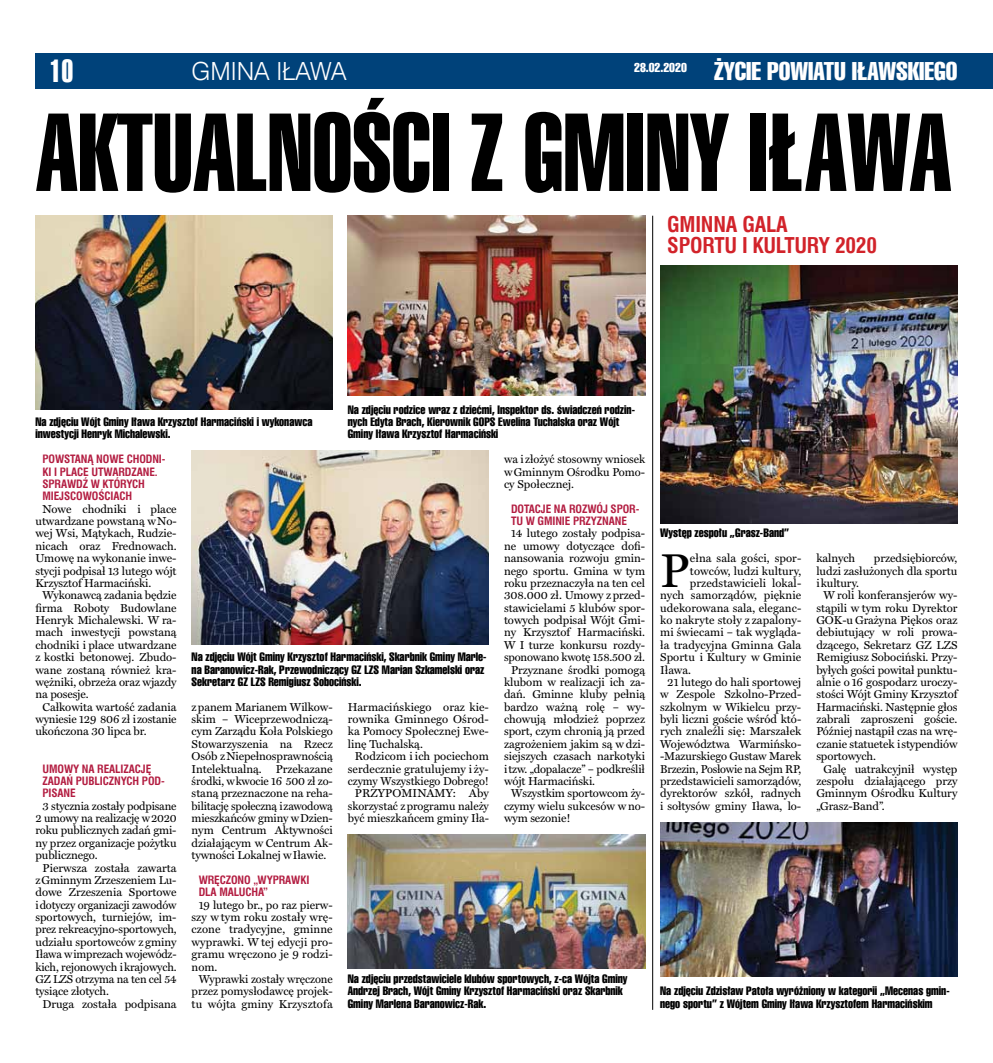
<style>
.page{position:relative;width:993px;height:1063px;background:#fff}
.page>*{position:absolute;margin:0;border:0;box-sizing:border-box;transform-origin:0 0}
.t1{font:107.5px "Swis 911 X Cm EU";letter-spacing:-.005em;color:#000}
.t2{font:47.75px "Miller Text Pl";color:#000}
.t3{font:31.25px "Swis 911 X Cm EU";color:#fff}
.t4{font:25px "Swis 911 Cm EU";color:#fff}
.t5{font:25px "Swis 721 Lt EU";color:#fff}
.t6{font:700 21.25px/21.2px "Swis 721 Cn EU";letter-spacing:-.01em;color:#d2232a}
.t7{font:12.5px "Swis 911 Cm EU";color:#fff}
.t8{font:11.88px/12.4px "Swis 911 Cm EU";color:#000}
.t9{font:11.5px/12.4px "Miller Text Pl";letter-spacing:-.005em;color:#000;text-align:justify}
.t10{font:700 11.25px/12.4px "Swis 721 Cn EU";letter-spacing:-.01em;color:#b31d41}
</style>
<div class="page">
<div style="left:35px;top:53px;width:957px;height:36px;background:#00427a"></div>
<hr style="left:992px;top:53px;width:1px;height:36px;background:#00427a">
<img style="left:35px;top:216px;width:298px;height:193px">
<img style="left:348px;top:216px;width:297px;height:179px">
<img style="left:191px;top:451px;width:298px;height:193px">
<img style="left:348px;top:834px;width:297px;height:134px">
<hr style="left:652px;top:216px;width:1px;height:794px;background:#000">
<img style="left:660px;top:265px;width:297px;height:259px">
<img style="left:660px;top:822px;width:297px;height:155px">
<h3 class="t3" style="left:50px;top:53px;width:25px">10</h3>
<h3 class="t4" style="left:714px;top:56px;width:245px">Życie powiatu iławskiego</h3>
<h3 class="t5" style="left:191px;top:56px;width:53px">GMINA</h3>
<p class="t7" style="left:634px;top:60px;width:54px">28.02.2020</p>
<h3 class="t5" style="left:276px;top:56px;width:72px">I ŁAWA</h3>
<h1 class="t1" style="left:35px;top:92px;width:917px">AKTUALNOŚCI Z GMINY IŁAWA</h1>
<h3 class="t6" style="left:667px;top:214px;width:88px">GMINNA GALA<br>SPORTU</h3>
<h3 class="t6" style="left:741px;top:236px;width:34px">I KULTURY</h3>
<h3 class="t6" style="left:834px;top:236px;width:43px">2020</h3>
<p class="t8" style="left:35px;top:416px;width:278px">Na zdjęciu Wójt Gminy Iława Krzysztof Harmaciński i wykonawca inwestycji Henryk Michalewski.</p>
<p class="t8" style="left:348px;top:403px;width:289px">Na zdjęciu rodzice wraz z dziećmi, Inspektor ds. świadczeń rodzin&shy;nych Edyta Brach, Kierownik GOPS Ewelina Tuchalska oraz Wójt<br>Gminy Iława Krzysztof Harmaciński</p>
<p class="t10" style="left:43px;top:453px;width:124px">POWSTANĄ NOWE CH ODNI -<br>KI I PLACE UTWARDZANE.<br>SP RAWDŹ W KTÓRYCH<br>MIEJSCOWOŚCIACH</p>
<p class="t9" style="left:35px;top:503px;width:143px;text-indent:7px">Nowe chodniki i place utwardzane powstaną w No&shy;wej Wsi, Mątykach, Rudzie&shy;nicach oraz Frednowach.<br>Umowę na wykonanie inwe&shy;stycji podpisał 13 lutego wójt Krzysztof Harmaciński.</p>
<p class="t9" style="left:35px;top:589px;width:143px;text-indent:7px">Wykonawcą zadania będzie firma Roboty Budowlane Henryk Michalewski. W ra&shy;mach inwestycji powstaną chodniki i place utwardzane z kostki betonowej. Zbudo&shy;wane zostaną również kra&shy;wężniki, obrzeża oraz wjazdy na posesje.</p>
<p class="t9" style="left:35px;top:701px;width:143px;text-indent:7px">Całkowita wartość zadania wyniesie 129 806 zł i zostanie ukończona 30 lipca br.</p>
<p class="t10" style="left:43px;top:763px;width:110px">UMOWY NA REALIZACJĘ<br>ZADAŃ PUBLICZN</p>
<p class="t10" style="left:121px;top:775px;width:46px">YCH POD-</p>
<p class="t10" style="left:43px;top:788px;width:35px">PISANE</p>
<p class="t9" style="left:35px;top:800px;width:143px;text-indent:7px">3 stycznia zostały podpisane 2 umowy na realizację w 2020 roku publicznych zadań gmi&shy;ny przez organizacje pożytku publicznego.</p>
<p class="t9" style="left:35px;top:861px;width:143px;text-indent:7px">Pierwsza została zawarta z Gminnym Zrzeszeniem Lu&shy;dowe Zrzeszenia Sportowe i dotyczy organizacji zawodów sportowych, turniejów, im&shy;prez rekreacyjno-sportowych, udziału sportowców z gminy Iława w imprezach wojewódz&shy;kich, rejonowych i krajowych.<br>GZ LZS otrzyma na ten cel 54 tysiące złotych.</p>
<p class="t9" style="left:43px;top:998px;width:135px">Druga została podpisana</p>
<p class="t9" style="left:504px;top:453px;width:143px">wa i złożyć stosowny wniosek w Gminnym Ośrodku Pomo&shy;cy Społecznej.</p>
<p class="t10" style="left:511px;top:503px;width:130px">DOTACJE NA ROZWÓJ SPOR-<br>TU W GMINI E PRZYZNANE</p>
<p class="t9" style="left:511px;top:527px;width:135px">14 lutego zostały podpisa-</p>
<p class="t9" style="left:504px;top:540px;width:143px">ne umowy dotyczące dofi-</p>
<p class="t9" style="left:504px;top:552px;width:142px">nansowania rozwoju gmin-</p>
<p class="t9" style="left:504px;top:564px;width:142px">nego sportu. Gmina w tym</p>
<p class="t9" style="left:504px;top:577px;width:142px">roku przeznaczyła na ten cel</p>
<p class="t9" style="left:504px;top:589px;width:142px">308.000 zł. Umowy z przed-</p>
<p class="t9" style="left:504px;top:602px;width:142px">stawicielami 5 klubów spor-</p>
<p class="t9" style="left:504px;top:614px;width:143px">towych podpisał Wójt Gmi-</p>
<p class="t9" style="left:504px;top:626px;width:143px">ny Krzysztof Harmaciński.</p>
<p class="t9" style="left:504px;top:639px;width:142px">W I turze konkursu rozdy-</p>
<p class="t9" style="left:504px;top:651px;width:142px">sponowano kwotę 158.500 zł.</p>
<p class="t9" style="left:511px;top:663px;width:135px">Przyznane środki pomogą</p>
<p class="t9" style="left:504px;top:676px;width:142px">klubom w realizacji ich za-</p>
<p class="t9" style="left:504px;top:688px;width:142px">dań. Gminne kluby pełnią</p>
<p class="t9" style="left:504px;top:701px;width:143px">bardzo ważną rolę – wy-</p>
<p class="t9" style="left:504px;top:713px;width:143px">chowują młodzież poprzez</p>
<p class="t9" style="left:504px;top:725px;width:143px">sport, czym chronią ją przed</p>
<p class="t9" style="left:504px;top:738px;width:143px">zagrożeniem jakim są w dzi-</p>
<p class="t9" style="left:504px;top:750px;width:142px">siejszych czasach narkotyki</p>
<p class="t9" style="left:504px;top:762px;width:142px">i tzw. „dopalacze” – podkreślił</p>
<p class="t9" style="left:504px;top:775px;width:93px">wójt Harmaciński.</p>
<p class="t9" style="left:511px;top:787px;width:135px">Wszystkim sportowcom ży-</p>
<p class="t9" style="left:504px;top:800px;width:143px">czymy wielu sukcesów w no-</p>
<p class="t9" style="left:504px;top:812px;width:68px">wym sezonie!</p>
<p class="t8" style="left:191px;top:651px;width:296px">Na zdjęciu Wójt Gminy Krzysztof Harmaciński, Skarbnik Gminy Marle&shy;na Baranowicz-Rak, Przewodniczący GZ LZS Marian Szkamelski oraz<br>Sekretarz GZ LZS Remigiusz Sobociński.</p>
<p class="t9" style="left:191px;top:701px;width:143px">z panem Marianem Wilkow&shy;skim – Wiceprzewodniczą&shy;cym Zarządu Koła Polskiego Stowarzyszenia na Rzecz Osób z Niepełnosprawnością Intelektualną. Przekazane środki, w kwocie 16 500 zł zo&shy;staną przeznaczone na reha&shy;bilitację społeczną i zawodową mieszkańców gminy w Dzien&shy;nym Centrum Aktywności działającym w Centrum Ak&shy;tywności Lokalnej w Iławie.</p>
<p class="t10" style="left:199px;top:874px;width:100px">WRĘCZONO „WYPRAWKI<br>DLA MALUCHA”</p>
<p class="t9" style="left:191px;top:899px;width:142px;text-indent:7px">19 lutego br., po raz pierw&shy;szy w tym roku zostały wrę&shy;czone tradycyjne, gminne wyprawki. W tej edycji pro&shy;gramu wręczono je 9 rodzi&shy;nom.</p>
<p class="t9" style="left:191px;top:973px;width:143px;text-indent:7px">Wyprawki zostały wręczone przez pomysłodawcę projek&shy;tu wójta gminy Krzysztofa</p>
<p class="t9" style="left:348px;top:701px;width:143px">Harmacińskiego oraz kie&shy;rownika Gminnego Ośrod&shy;ka Pomocy Społecznej Ewe&shy;linę Tuchalską.</p>
<p class="t9" style="left:348px;top:750px;width:143px;text-align:right">Rodzicom i ich pociechom serdecznie gratulujemy i ży&shy;czymy Wszystkiego Dobrego!<br>PRZYPOMINAMY: Aby skorzystać z programu należy być mieszkańcem gminy Iła-</p>
<p class="t8" style="left:348px;top:973px;width:281px">Na zdjęciu przedstawiciele klubów sportowych, z-ca Wójta Gminy<br>Andrzej Brach, Wójt Gminy Krzysztof Harmaciński oraz Skarbnik<br>Gminy Marlena Baranowicz-Rak.</p>
<p class="t8" style="left:660px;top:527px;width:130px">Występ zespołu „Grasz-Band”</p>
<h2 class="t2" style="left:660px;top:542px;width:31px">P</h2>
<p class="t9" style="left:689px;top:552px;width:113px">ełna sala gości, spor-</p>
<p class="t9" style="left:689px;top:564px;width:113px">towców, ludzi kultury,</p>
<p class="t9" style="left:689px;top:577px;width:113px">przedstawicieli lokal-</p>
<p class="t9" style="left:660px;top:589px;width:142px">nych samorządów, pięknie</p>
<p class="t9" style="left:660px;top:602px;width:143px">udekorowana sala, eleganc-</p>
<p class="t9" style="left:660px;top:614px;width:143px">ko nakryte stoły z zapalony-</p>
<p class="t9" style="left:660px;top:626px;width:142px">mi świecami – tak wygląda-</p>
<p class="t9" style="left:660px;top:639px;width:142px">ła tradycyjna Gminna Gala</p>
<p class="t9" style="left:660px;top:651px;width:142px">Sportu i Kultury w Gminie</p>
<p class="t9" style="left:660px;top:663px;width:32px">Iława.</p>
<p class="t9" style="left:667px;top:676px;width:135px">21 lutego do hali sportowej</p>
<p class="t9" style="left:660px;top:688px;width:143px">w Zespole Szkolno-Przed-</p>
<p class="t9" style="left:660px;top:701px;width:142px">szkolnym w Wikielcu przy-</p>
<p class="t9" style="left:660px;top:713px;width:143px">byli liczni goście wśród któ-</p>
<p class="t9" style="left:660px;top:725px;width:143px">rych znaleźli się: Marszałek</p>
<p class="t9" style="left:660px;top:738px;width:143px">Województwa Warmińsko-</p>
<p class="t9" style="left:660px;top:750px;width:142px">-Mazurskiego Gustaw Marek</p>
<p class="t9" style="left:660px;top:762px;width:143px">Brzezin, Posłowie na Sejm RP,</p>
<p class="t9" style="left:660px;top:775px;width:142px">przedstawicieli samorządów,</p>
<p class="t9" style="left:660px;top:787px;width:142px">dyrektorów szkół, radnych</p>
<p class="t9" style="left:660px;top:800px;width:142px">i sołtysów gminy Iława, lo-</p>
<p class="t9" style="left:816px;top:552px;width:143px;text-indent:58px">przedsiębiorców, ludzi zasłużonych dla sportu i kultury.</p>
<p class="t9" style="left:816px;top:589px;width:143px;text-indent:7px">W roli konferansjerów wy&shy;stąpili w tym roku Dyrektor GOK-u Grażyna Piękos oraz debiutujący w roli prowa&shy;dzącego, Sekretarz GZ LZS Remigiusz Sobociński. Przy&shy;byłych gości powitał punktu&shy;alnie o 16 gospodarz uroczy&shy;stości Wójt Gminy Krzysztof Harmaciński. Następnie głos zabrali zaproszeni goście.<br>Później nastąpił czas na wrę&shy;czanie statuetek i stypendiów sportowych.</p>
<p class="t9" style="left:816px;top:762px;width:143px;text-indent:7px">Galę uatrakcyjnił występ zespołu działającego przy Gminnym Ośrodku Kultury „Grasz-Band”.</p>
<p class="t9" style="left:816px;top:552px;width:40px">kalnych</p>
<p class="t8" style="left:660px;top:985px;width:291px">Na zdjęciu Zdzisław Patoła wyróżniony w kategorii „Mecenas gmin&shy;nego sportu” z Wójtem Gminy Iława Krzysztofem Harmacińskim</p>
</div>
